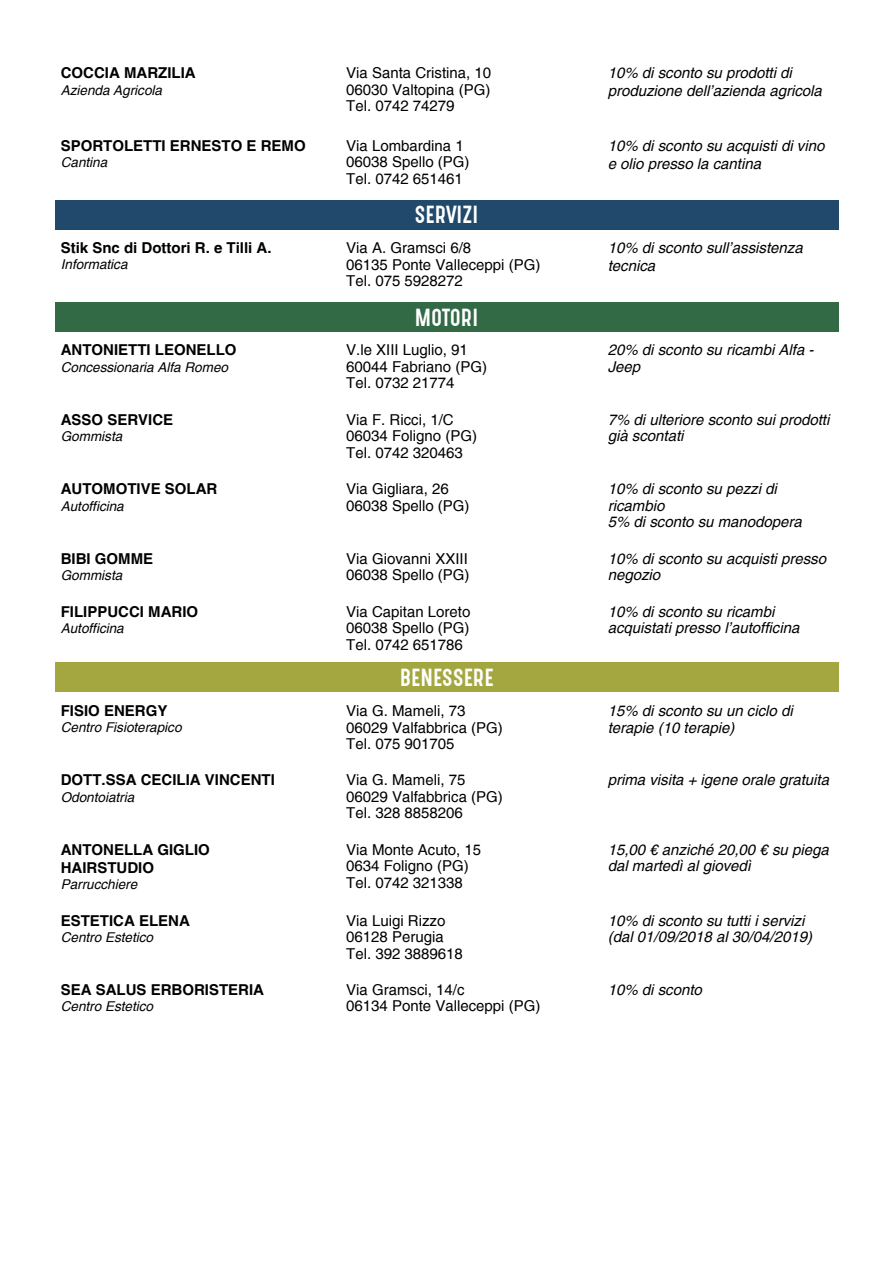
<style>
.page{position:relative;width:893px;height:1263px;background:#fff}
.page>*{position:absolute;margin:0;border:0;box-sizing:border-box;transform-origin:0 0}
.t1{font:21px "Gotcha Gothic";letter-spacing:.01em;color:#fff}
.t2{font:15px/16.5px "Helvetica";color:#000}
.t3{font:italic 15px/16.5px "Helvetica";color:#000}
.t4{font:700 15px/18px "Helvetica";color:#000}
.t5{font:italic 13.5px "Helvetica";color:#000}
</style>
<div class="page">
<div style="left:55px;top:200px;width:783px;height:29px;background:#21496c"></div>
<div style="left:55px;top:302px;width:783px;height:30px;background:#326a45"></div>
<div style="left:55px;top:662px;width:783px;height:30px;background:#a4a740"></div>
<p class="t4" style="left:61px;top:64px;width:136px">COCCIA MARZILIA</p>
<p class="t5" style="left:61px;top:82px;width:103px">Azienda Agricola</p>
<p class="t4" style="left:61px;top:136px;width:247px">SPORTOLETTI ERNESTO E REMO</p>
<p class="t5" style="left:61px;top:154px;width:48px">Cantina</p>
<p class="t4" style="left:61px;top:239px;width:212px">Stik Snc di Dottori R. e Tilli A.</p>
<p class="t5" style="left:61px;top:257px;width:68px">Informatica</p>
<p class="t4" style="left:61px;top:341px;width:177px">ANTONIETTI LEONELLO</p>
<p class="t5" style="left:61px;top:359px;width:169px">Concessionaria Alfa Romeo</p>
<p class="t4" style="left:61px;top:410px;width:114px">ASSO SERVICE</p>
<p class="t5" style="left:61px;top:428px;width:63px">Gommista</p>
<p class="t4" style="left:61px;top:480px;width:158px">AUTOMOTIVE SOLAR</p>
<p class="t5" style="left:61px;top:498px;width:65px">Autofficina</p>
<p class="t4" style="left:61px;top:549px;width:94px">BIBI GOMME</p>
<p class="t5" style="left:61px;top:567px;width:63px">Gommista</p>
<p class="t4" style="left:61px;top:602px;width:139px">FILIPPUCCI MARIO</p>
<p class="t5" style="left:61px;top:620px;width:65px">Autofficina</p>
<p class="t4" style="left:61px;top:702px;width:108px">FISIO ENERGY</p>
<p class="t5" style="left:61px;top:720px;width:122px">Centro Fisioterapico</p>
<p class="t4" style="left:61px;top:771px;width:216px">DOTT.SSA CECILIA VINCENTI</p>
<p class="t5" style="left:61px;top:789px;width:75px">Odontoiatria</p>
<p class="t4" style="left:61px;top:840px;width:151px">ANTONELLA GIGLIO<br>HAIRSTUDIO</p>
<p class="t5" style="left:61px;top:876px;width:78px">Parrucchiere</p>
<p class="t4" style="left:61px;top:911px;width:131px">ESTETICA ELENA</p>
<p class="t5" style="left:61px;top:929px;width:94px">Centro Estetico</p>
<p class="t4" style="left:61px;top:980px;width:205px">SEA SALUS ERBORISTERIA</p>
<p class="t5" style="left:61px;top:998px;width:94px">Centro Estetico</p>
<p class="t2" style="left:346px;top:65px;width:147px;text-align:justify">Via Santa Cristina, 10<br>06030 Valtopina (PG)<br>Tel. 0742 74279</p>
<p class="t3" style="left:608px;top:64px;width:216px;line-height:18px">10% di sconto su prodotti di produzione dell’azienda agricola</p>
<p class="t2" style="left:346px;top:137px;width:125px">Via Lombardina 1<br>06038 Spello (PG)<br>Tel. 0742 651461</p>
<p class="t3" style="left:608px;top:137px;width:218px;line-height:18px">10% di sconto su acquisti di vino e olio presso la cantina</p>
<h1 class="t1" style="left:415px;top:199px;width:65px">SERVIZI</h1>
<p class="t2" style="left:346px;top:240px;width:196px">Via A. Gramsci 6/8<br>06135 Ponte Valleceppi (PG)<br>Tel. 075 5928272</p>
<p class="t3" style="left:608px;top:239px;width:197px;line-height:18px">10% di sconto sull’assistenza tecnica</p>
<h1 class="t1" style="left:415px;top:301px;width:65px">MOTORI</h1>
<p class="t2" style="left:346px;top:342px;width:142px">V.le XIII Luglio, 91<br>60044 Fabriano (PG)<br>Tel. 0732 21774</p>
<p class="t3" style="left:608px;top:342px;width:207px">20% di sconto su ricambi Alfa -<br>Jeep</p>
<p class="t2" style="left:346px;top:411px;width:132px">Via F. Ricci, 1/C<br>06034 Foligno (PG)<br>Tel. 0742 320463</p>
<p class="t3" style="left:608px;top:411px;width:223px">7% di ulteriore sconto sui prodotti già scontati</p>
<p class="t2" style="left:346px;top:481px;width:125px">Via Gigliara, 26<br>06038 Spello (PG)</p>
<p class="t3" style="left:608px;top:481px;width:196px">10% di sconto su pezzi di ricambio<br>5% di sconto su manodopera</p>
<p class="t2" style="left:346px;top:550px;width:125px">Via Giovanni XXIII<br>06038 Spello (PG)</p>
<p class="t3" style="left:608px;top:550px;width:220px">10% di sconto su acquisti presso negozio</p>
<p class="t2" style="left:346px;top:603px;width:126px;text-align:justify">Via Capitan Loreto 06038 Spello (PG)<br>Tel. 0742 651786</p>
<p class="t3" style="left:608px;top:603px;width:193px">10% di sconto su ricambi acquistati presso l’autofficina</p>
<h1 class="t1" style="left:400px;top:662px;width:95px">BENESSERE</h1>
<p class="t2" style="left:346px;top:703px;width:158px">Via G. Mameli, 73<br>06029 Valfabbrica (PG)<br>Tel. 075 901705</p>
<p class="t3" style="left:608px;top:703px;width:187px">15% di sconto su un ciclo di terapie (10 terapie)</p>
<p class="t2" style="left:346px;top:772px;width:158px">Via G. Mameli, 75<br>06029 Valfabbrica (PG)<br>Tel. 328 8858206</p>
<p class="t3" style="left:608px;top:772px;width:223px">prima visita + igene orale gratuita</p>
<p class="t2" style="left:346px;top:841px;width:137px">Via Monte Acuto, 15<br>0634 Foligno (PG)<br>Tel. 0742 321338</p>
<p class="t3" style="left:608px;top:841px;width:222px">15,00 € anziché 20,00 € su piega dal martedì al giovedì</p>
<p class="t2" style="left:346px;top:912px;width:118px">Via Luigi Rizzo<br>06128 Perugia<br>Tel. 392 3889618</p>
<p class="t3" style="left:608px;top:912px;width:206px">10% di sconto su tutti i servizi (dal 01/09/2018 al 30/04/2019)</p>
<p class="t2" style="left:346px;top:981px;width:196px">Via Gramsci, 14/c<br>06134 Ponte Valleceppi (PG)</p>
<p class="t3" style="left:608px;top:981px;width:96px">10% di sconto</p>
</div>
